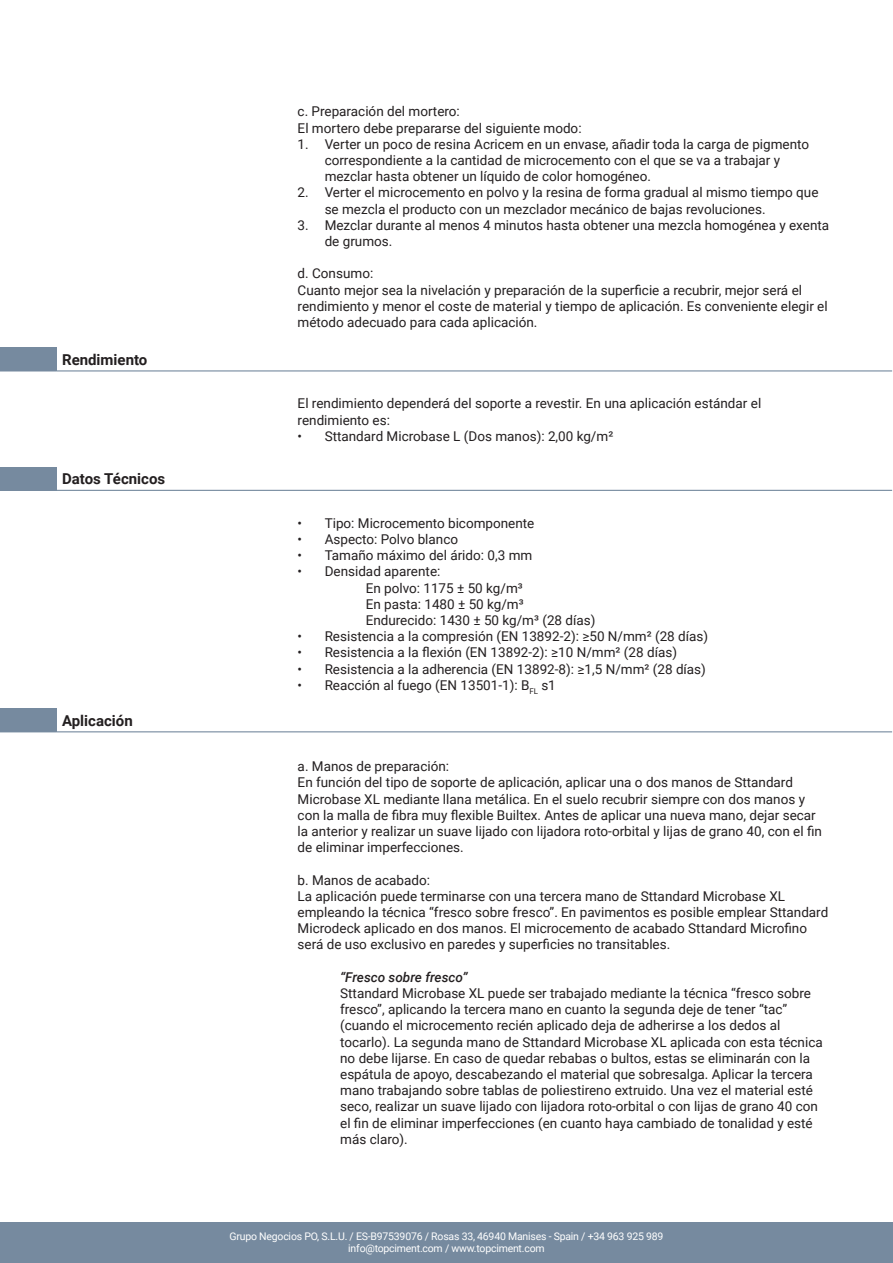
<style>
.page{position:relative;width:893px;height:1263px;background:#fff}
.page>*{position:absolute;margin:0;border:0;box-sizing:border-box;transform-origin:0 0}
.t1{font:700 15px "Roboto";color:#231f20}
.TEXTO_GROSO{font:13.5px/16.2px "Roboto";color:#231f20}
.TEXTO_GROSO-2{font:italic 500 13.5px "Roboto";color:#231f20}
.t2{font:10.5px/12px "Roboto";letter-spacing:-.02em;color:#fff;text-align:center}
</style>
<div class="page">
<div style="left:0;top:1222px;width:893px;height:41px;background:#768a9f"></div>
<div style="left:0;top:348px;width:56px;height:23px;background:#768a9f"></div>
<hr style="left:56px;top:370px;width:836px;height:1px;background:#768a9f">
<div style="left:0;top:467px;width:56px;height:23px;background:#768a9f"></div>
<hr style="left:0;top:490px;width:56px;height:1px;background:#768a9f">
<hr style="left:56px;top:490px;width:836px;height:1px;background:#768a9f">
<div style="left:0;top:709px;width:56px;height:23px;background:#768a9f"></div>
<hr style="left:56px;top:731px;width:836px;height:1px;background:#768a9f">
<h3 class="t1" style="left:62px;top:349px;width:87px">Rendimiento</h3>
<h3 class="t1" style="left:62px;top:468px;width:105px">Datos Técnicos</h3>
<h3 class="t1" style="left:62px;top:710px;width:72px">Aplicación</h3>
<p class="TEXTO_GROSO" style="left:298px;top:103px;width:164px">c. Preparación del mortero:</p>
<p class="TEXTO_GROSO" style="left:298px;top:119px;width:285px">El mortero debe prepararse del siguiente modo:</p>
<p class="TEXTO_GROSO" style="left:325px;top:135px;width:486px;text-indent:-27px">1. Verter un poco de resina Acricem en un envase, añadir toda la carga de pigmento correspondiente a la cantidad de microcemento con el que se va a trabajar y mezclar hasta obtener un líquido de color homogéneo.</p>
<p class="TEXTO_GROSO" style="left:325px;top:184px;width:495px;text-indent:-27px">2. Verter el microcemento en polvo y la resina de forma gradual al mismo tiempo que se mezcla el producto con un mezclador mecánico de bajas revoluciones.</p>
<p class="TEXTO_GROSO" style="left:325px;top:216px;width:506px;text-indent:-27px">3. Mezclar durante al menos 4 minutos hasta obtener una mezcla homogénea y exenta de grumos.</p>
<p class="TEXTO_GROSO" style="left:298px;top:265px;width:77px">d. Consumo:</p>
<p class="TEXTO_GROSO" style="left:298px;top:281px;width:532px">Cuanto mejor sea la nivelación y preparación de la superficie a recubrir, mejor será el rendimiento y menor el coste de material y tiempo de aplicación. Es conveniente elegir el método adecuado para cada aplicación.</p>
<p class="TEXTO_GROSO" style="left:298px;top:395px;width:465px">El rendimiento dependerá del soporte a revestir. En una aplicación estándar el rendimiento es:</p>
<p class="TEXTO_GROSO" style="left:298px;top:427px;width:317px">• Sttandard Microbase L (Dos manos): 2,00 kg/m²</p>
<p class="TEXTO_GROSO" style="left:298px;top:514px;width:238px">• Tipo: Microcemento bicomponente</p>
<p class="TEXTO_GROSO" style="left:298px;top:531px;width:162px">• Aspecto: Polvo blanco</p>
<p class="TEXTO_GROSO" style="left:298px;top:547px;width:236px">• Tamaño máximo del árido: 0,3 mm</p>
<p class="TEXTO_GROSO" style="left:298px;top:563px;width:144px">• Densidad aparente:</p>
<p class="TEXTO_GROSO" style="left:366px;top:579px;width:159px">En polvo: 1175 ± 50 kg/m³</p>
<p class="TEXTO_GROSO" style="left:366px;top:595px;width:160px">En pasta: 1480 ± 50 kg/m³</p>
<p class="TEXTO_GROSO" style="left:366px;top:612px;width:231px">Endurecido: 1430 ± 50 kg/m³ (28 días)</p>
<p class="TEXTO_GROSO" style="left:298px;top:628px;width:412px">• Resistencia a la compresión (EN 13892-2): ≥50 N/mm² (28 días)</p>
<p class="TEXTO_GROSO" style="left:298px;top:644px;width:381px">• Resistencia a la flexión (EN 13892-2): ≥10 N/mm² (28 días)</p>
<p class="TEXTO_GROSO" style="left:298px;top:660px;width:410px">• Resistencia a la adherencia (EN 13892-8): ≥1,5 N/mm² (28 días)</p>
<p class="TEXTO_GROSO" style="left:298px;top:676px;width:260px">• Reacción al fuego (EN 13501-1): B<sub>FL</sub> s1</p>
<p class="TEXTO_GROSO" style="left:298px;top:758px;width:153px">a. Manos de preparación:</p>
<p class="TEXTO_GROSO" style="left:298px;top:774px;width:526px">En función del tipo de soporte de aplicación, aplicar una o dos manos de Sttandard Microbase XL mediante llana metálica. En el suelo recubrir siempre con dos manos y con la malla de fibra muy flexible Builtex. Antes de aplicar una nueva mano, dejar secar la anterior y realizar un suave lijado con lijadora roto-orbital y lijas de grano 40, con el fin de eliminar imperfecciones.</p>
<p class="TEXTO_GROSO" style="left:298px;top:871px;width:134px">b. Manos de acabado:</p>
<p class="TEXTO_GROSO" style="left:298px;top:887px;width:532px">La aplicación puede terminarse con una tercera mano de Sttandard Microbase XL empleando la técnica “fresco sobre fresco”. En pavimentos es posible emplear Sttandard Microdeck aplicado en dos manos. El microcemento de acabado Sttandard Microfino será de uso exclusivo en paredes y superficies no transitables.</p>
<p class="TEXTO_GROSO-2" style="left:340px;top:967px;width:129px">“Fresco sobre fresco”</p>
<p class="TEXTO_GROSO" style="left:340px;top:984px;width:484px">Sttandard Microbase XL puede ser trabajado mediante la técnica “fresco sobre fresco”, aplicando la tercera mano en cuanto la segunda deje de tener “tac” (cuando el microcemento recién aplicado deja de adherirse a los dedos al tocarlo). La segunda mano de Sttandard Microbase XL aplicada con esta técnica no debe lijarse. En caso de quedar rebabas o bultos, estas se eliminarán con la espátula de apoyo, descabezando el material que sobresalga. Aplicar la tercera mano trabajando sobre tablas de poliestireno extruido. Una vez el material esté seco, realizar un suave lijado con lijadora roto-orbital o con lijas de grano 40 con el fin de eliminar imperfecciones (en cuanto haya cambiado de tonalidad y esté más claro).</p>
<p class="t2" style="left:230px;top:1230px;width:435px">Grupo Negocios PO, S.L.U. / ES-B97539076 / Rosas 33, 46940 Manises - Spain / +34 963 925 989 info@topciment.com / www.topciment.com</p>
</div>
